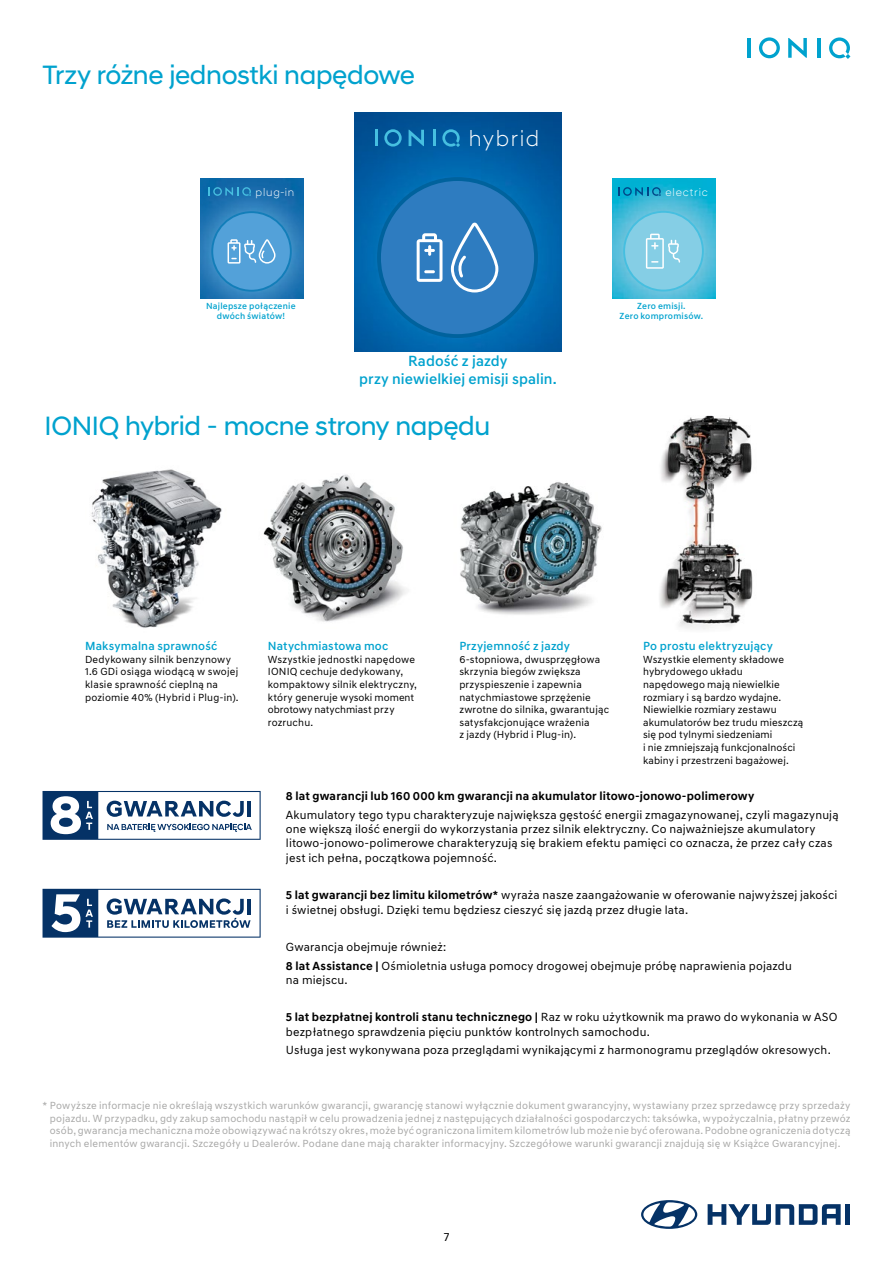
<style>
.page{position:relative;width:893px;height:1263px;background:#fff}
.page>*{position:absolute;margin:0;border:0;box-sizing:border-box;transform-origin:0 0}
.t1{font:27px "Hyundai Sans Head";letter-spacing:-.015em;color:#00a2ce}
.t2{font:300 22.65px "Hyundai Sans Head";letter-spacing:.07em;color:#fff}
.t3{font:500 15px/18px "Hyundai Sans Text";letter-spacing:.005em;color:#00a2ce;text-align:center}
.t4{font:12px/14.4px "Hyundai Sans Text";letter-spacing:.015em;color:#000}
.t5{font:500 12px "Hyundai Sans Text";letter-spacing:.015em;color:#00a2ce}
.t6{font:700 12px "Hyundai Sans Text";letter-spacing:.015em;color:#000}
.t7{font:300 11.25px "Hyundai Sans Head";letter-spacing:.075em;color:#fff}
.t8{font:10.5px/12.6px "Hyundai Sans Text";letter-spacing:.01em;color:#000}
.t9{font:10.5px/12.6px "Hyundai Sans Text";letter-spacing:.015em;color:#a8a8a7;text-align:justify}
.t10{font:500 9px/10.8px "Hyundai Sans Text";letter-spacing:.02em;color:#00a2ce;text-align:center}
.s1{font-weight:700}
</style>
<div class="page">
<hr style="left:747px;top:38px;width:4px;height:20px;background:#00a2ce">
<hr style="left:817px;top:38px;width:4px;height:20px;background:#00a2ce">
<svg style="left:759px;top:37px;width:21px;height:21px"></svg>
<svg style="left:788px;top:38px;width:19px;height:20px"></svg>
<svg style="left:829px;top:37px;width:21px;height:21px"></svg>
<img style="left:355px;top:112px;width:206px;height:239px">
<svg style="left:377px;top:177px;width:161px;height:161px;background:#297bbc"></svg>
<hr style="left:375px;top:130px;width:3px;height:16px;background:#46bfe0">
<svg style="left:433px;top:130px;width:2px;height:16px"></svg>
<svg style="left:384px;top:129px;width:18px;height:18px"></svg>
<svg style="left:409px;top:130px;width:15px;height:16px"></svg>
<svg style="left:442px;top:129px;width:18px;height:18px"></svg>
<img style="left:91px;top:469px;width:131px;height:159px">
<img style="left:263px;top:474px;width:143px;height:148px">
<img style="left:460px;top:482px;width:142px;height:133px">
<img style="left:659px;top:415px;width:94px;height:214px">
<img style="left:200px;top:179px;width:104px;height:119px">
<svg style="left:211px;top:211px;width:81px;height:81px;background:#4e9bd2"></svg>
<svg style="left:208px;top:187px;width:43px;height:9px"></svg>
<img style="left:612px;top:179px;width:103px;height:119px">
<svg style="left:623px;top:211px;width:81px;height:80px;background:#7ccbe3"></svg>
<svg style="left:618px;top:187px;width:43px;height:9px"></svg>
<svg style="left:708px;top:1204px;width:133px;height:21px"></svg>
<div style="left:845px;top:1204px;width:5px;height:21px;background:#053266"></div>
<svg style="left:641px;top:1200px;width:56px;height:29px"></svg>
<svg style="left:43px;top:889px;width:218px;height:49px"></svg>
<svg style="left:43px;top:791px;width:218px;height:49px"></svg>
<h1 class="t1" style="left:43px;top:59px;width:374px">Trzy różne jednostki napędowe</h1>
<h2 class="t2" style="left:469px;top:125px;width:72px">hybrid</h2>
<p class="t7" style="left:256px;top:185px;width:40px">plug-in</p>
<p class="t7" style="left:665px;top:185px;width:44px">electric</p>
<p class="t10" style="left:206px;top:300px;width:91px">Najlepsze połączenie dwóch światów!</p>
<p class="t3" style="left:359px;top:352px;width:199px">Radość z jazdy<br>przy niewielkiej emisji spalin.</p>
<h1 class="t1" style="left:45px;top:410px;width:447px">IONIQ hybrid - mocne strony napędu</h1>
<p class="t10" style="left:620px;top:300px;width:85px">Zero emisji.<br>Zero kompromisów.</p>
<p class="t5" style="left:85px;top:639px;width:134px">Maksymalna sprawność</p>
<p class="t8" style="left:85px;top:653px;width:155px">Dedykowany silnik benzynowy<br>1.6 GDi osiąga wiodącą w swojej klasie sprawność cieplną na poziomie 40% (Hybrid i Plug-in).</p>
<p class="t5" style="left:268px;top:639px;width:122px">Natychmiastowa moc</p>
<p class="t8" style="left:268px;top:653px;width:151px">Wszystkie jednostki napędowe<br>IONIQ cechuje dedykowany, kompaktowy silnik elektryczny, który generuje wysoki moment obrotowy natychmiast przy rozruchu.</p>
<p class="t5" style="left:459px;top:639px;width:112px">Przyjemność z jazdy</p>
<p class="t8" style="left:459px;top:653px;width:151px">6-stopniowa, dwusprzęgłowa skrzynia biegów zwiększa przyspieszenie i zapewnia natychmiastowe sprzężenie zwrotne do silnika, gwarantując satysfakcjonujące wrażenia<br>z jazdy (Hybrid i Plug-in).</p>
<p class="t5" style="left:643px;top:639px;width:131px">Po prostu elektryzujący</p>
<p class="t8" style="left:643px;top:653px;width:162px">Wszystkie elementy składowe hybrydowego układu napędowego mają niewielkie rozmiary i są bardzo wydajne.<br>Niewielkie rozmiary zestawu akumulatorów bez trudu mieszczą się pod tylnymi siedzeniami<br>i nie zmniejszają funkcjonalności kabiny i przestrzeni bagażowej.</p>
<p class="t6" style="left:286px;top:788px;width:470px">8 lat gwarancji lub 160 000 km gwarancji na akumulator litowo-jonowo-polimerowy</p>
<p class="t4" style="left:286px;top:807px;width:554px">Akumulatory tego typu charakteryzuje największa gęstość energii zmagazynowanej, czyli magazynują one większą ilość energii do wykorzystania przez silnik elektryczny. Co najważniejsze akumulatory litowo-jonowo-polimerowe charakteryzują się brakiem efektu pamięci co oznacza, że przez cały czas jest ich pełna, początkowa pojemność.</p>
<p class="t4" style="left:286px;top:888px;width:553px"><span class="s1">5 lat gwarancji bez limitu kilometrów*</span> wyraża nasze zaangażowanie w oferowanie najwyższej jakości i świetnej obsługi. Dzięki temu będziesz cieszyć się jazdą przez długie lata.</p>
<p class="t4" style="left:286px;top:937px;width:507px;line-height:18.6px">Gwarancja obejmuje również:<br><span class="s1">8 lat Assistance |</span> Ośmioletnia usługa pomocy drogowej obejmuje próbę naprawienia pojazdu</p>
<p class="t4" style="left:286px;top:972px;width:63px">na miejscu.</p>
<p class="t4" style="left:286px;top:1010px;width:553px"><span class="s1">5 lat bezpłatnej kontroli stanu technicznego |</span> Raz w roku użytkownik ma prawo do wykonania w ASO bezpłatnego sprawdzenia pięciu punktów kontrolnych samochodu.</p>
<p class="t4" style="left:286px;top:1043px;width:546px">Usługa jest wykonywana poza przeglądami wynikającymi z harmonogramu przeglądów okresowych.</p>
<p class="t9" style="left:50px;top:1099px;width:802px;text-indent:-7px">* Powyższe informacje nie określają wszystkich warunków gwarancji, gwarancję stanowi wyłącznie dokument gwarancyjny, wystawiany przez sprzedawcę przy sprzedaży pojazdu. W przypadku, gdy zakup samochodu nastąpił w celu prowadzenia jednej z następujących działalności gospodarczych: taksówka, wypożyczalnia, płatny przewóz osób, gwarancja mechaniczna może obowiązywać na krótszy okres, może być ograniczona limitem kilometrów lub może nie być oferowana. Podobne ograniczenia dotyczą innych elementów gwarancji. Szczegóły u Dealerów. Podane dane mają charakter informacyjny. Szczegółowe warunki gwarancji znajdują się w Książce Gwarancyjnej.</p>
<p class="t4" style="left:444px;top:1230px;width:7px">7</p>
</div>
